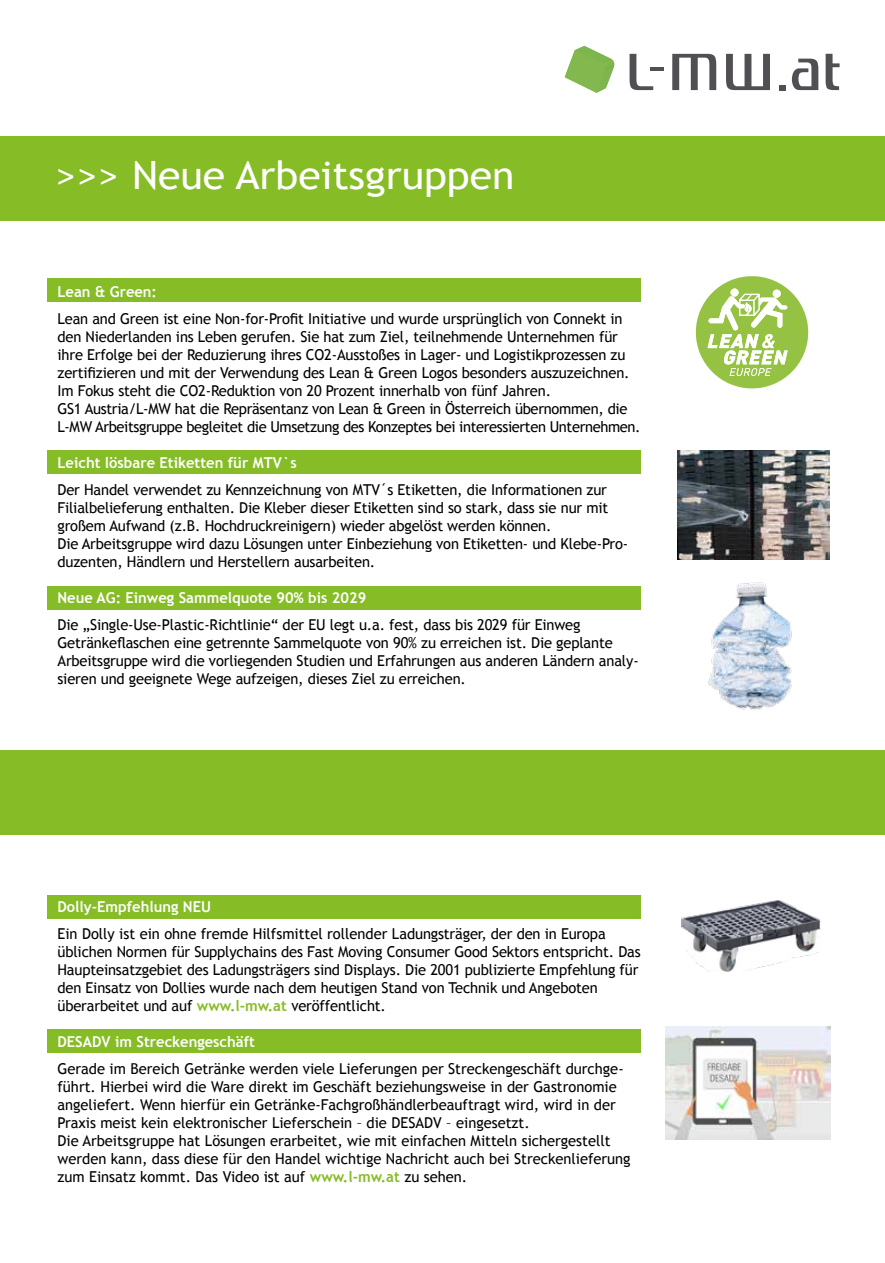
<style>
.page{position:relative;width:885px;height:1263px;background:#fff}
.page>*{position:absolute;margin:0;border:0;box-sizing:border-box;transform-origin:0 0}
.t1{font:39px "Trebuchet MS";color:#fff;scale:1.05 1}
.t2{font:15px/18px "Trebuchet MS";letter-spacing:-.01em;color:#000}
.t3{font:700 15px "Trebuchet MS";color:#fff}
.s1{font-weight:700;color:#86bc25}
</style>
<div class="page">
<hr style="left:650px;top:67px;width:13px;height:4px;background:#514f53">
<svg style="left:672px;top:54px;width:44px;height:36px"></svg>
<svg style="left:726px;top:54px;width:43px;height:36px"></svg>
<svg style="left:779px;top:85px;width:6px;height:5px"></svg>
<svg style="left:791px;top:59px;width:27px;height:31px"></svg>
<svg style="left:825px;top:54px;width:14px;height:36px"></svg>
<svg style="left:629px;top:54px;width:24px;height:36px"></svg>
<svg style="left:564px;top:46px;width:50px;height:47px"></svg>
<div style="left:0;top:750px;width:884px;height:85px;background:#86bc25"></div>
<div style="left:47px;top:895px;width:593px;height:23px;background:#86bc25"></div>
<div style="left:47px;top:1030px;width:593px;height:23px;background:#86bc25"></div>
<img style="left:665px;top:1027px;width:165px;height:112px">
<img style="left:681px;top:900px;width:139px;height:71px">
<div style="left:0;top:136px;width:884px;height:85px;background:#86bc25"></div>
<div style="left:47px;top:278px;width:593px;height:24px;background:#86bc25"></div>
<div style="left:47px;top:450px;width:593px;height:24px;background:#86bc25"></div>
<div style="left:47px;top:586px;width:593px;height:23px;background:#86bc25"></div>
<img style="left:677px;top:450px;width:152px;height:110px">
<img style="left:708px;top:582px;width:84px;height:128px">
<svg style="left:695px;top:276px;width:113px;height:112px"></svg>
<div style="left:730px;top:288px;width:8px;height:9px;background:#fff;border-radius:50%"></div>
<h1 class="t1" style="left:55px;top:158px;width:438px">&gt;&gt;&gt; Neue Arbeitsgruppen</h1>
<p class="t3" style="left:57px;top:286px;width:101px">Lean &amp; Green:</p>
<p class="t2" style="left:57px;top:310px;width:584px">Lean and Green ist eine Non-for-Profit Initiative und wurde ursprünglich von Connekt in den Niederlanden ins Leben gerufen. Sie hat zum Ziel, teilnehmende Unternehmen für ihre Erfolge bei der Reduzierung ihres CO2-Ausstoßes in Lager- und Logistikprozessen zu zertifizieren und mit der Verwendung des Lean &amp; Green Logos besonders auszuzeichnen.<br>Im Fokus steht die CO2-Reduktion von 20 Prozent innerhalb von fünf Jahren.<br>GS1 Austria/L-MW hat die Repräsentanz von Lean &amp; Green in Österreich übernommen, die L-MW Arbeitsgruppe begleitet die Umsetzung des Konzeptes bei interessierten Unternehmen.</p>
<p class="t3" style="left:57px;top:457px;width:241px">Leicht lösbare Etiketten für MTV`s</p>
<p class="t2" style="left:57px;top:482px;width:572px">Der Handel verwendet zu Kennzeichnung von MTV´s Etiketten, die Informationen zur Filialbelieferung enthalten. Die Kleber dieser Etiketten sind so stark, dass sie nur mit großem Aufwand (z.B. Hochdruckreinigern) wieder abgelöst werden können.<br>Die Arbeitsgruppe wird dazu Lösungen unter Einbeziehung von Etiketten- und Klebe-Pro&shy;duzenten, Händlern und Herstellern ausarbeiten.</p>
<p class="t3" style="left:57px;top:592px;width:310px">Neue AG: Einweg Sammelquote 90% bis 2029</p>
<p class="t2" style="left:57px;top:617px;width:582px">Die „Single-Use-Plastic-Richtlinie“ der EU legt u.a. fest, dass bis 2029 für Einweg Getränkeflaschen eine getrennte Sammelquote von 90% zu erreichen ist. Die geplante Arbeitsgruppe wird die vorliegenden Studien und Erfahrungen aus anderen Ländern analy&shy;sieren und geeignete Wege aufzeigen, dieses Ziel zu erreichen.</p>
<p class="t3" style="left:57px;top:900px;width:155px">Dolly-Empfehlung NEU</p>
<p class="t2" style="left:57px;top:925px;width:584px">Ein Dolly ist ein ohne fremde Hilfsmittel rollender Ladungsträger, der den in Europa üblichen Normen für Supplychains des Fast Moving Consumer Good Sektors entspricht. Das Haupteinsatzgebiet des Ladungsträgers sind Displays. Die 2001 publizierte Empfehlung für den Einsatz von Dollies wurde nach dem heutigen Stand von Technik und Angeboten überarbeitet und auf <span class="s1">www.l-mw.at</span> veröffentlicht.</p>
<p class="t3" style="left:57px;top:1035px;width:199px">DESADV im Streckengeschäft</p>
<p class="t2" style="left:57px;top:1060px;width:574px">Gerade im Bereich Getränke werden viele Lieferungen per Streckengeschäft durchge&shy;führt. Hierbei wird die Ware direkt im Geschäft beziehungsweise in der Gastronomie angeliefert. Wenn hierfür ein Getränke-Fachgroßhändlerbeauftragt wird, wird in der Praxis meist kein elektronischer Lieferschein – die DESADV – eingesetzt.<br>Die Arbeitsgruppe hat Lösungen erarbeitet, wie mit einfachen Mitteln sichergestellt werden kann, dass diese für den Handel wichtige Nachricht auch bei Streckenlieferung zum Einsatz kommt. Das Video ist auf <span class="s1">www.l-mw.at</span> zu sehen.</p>
</div>
